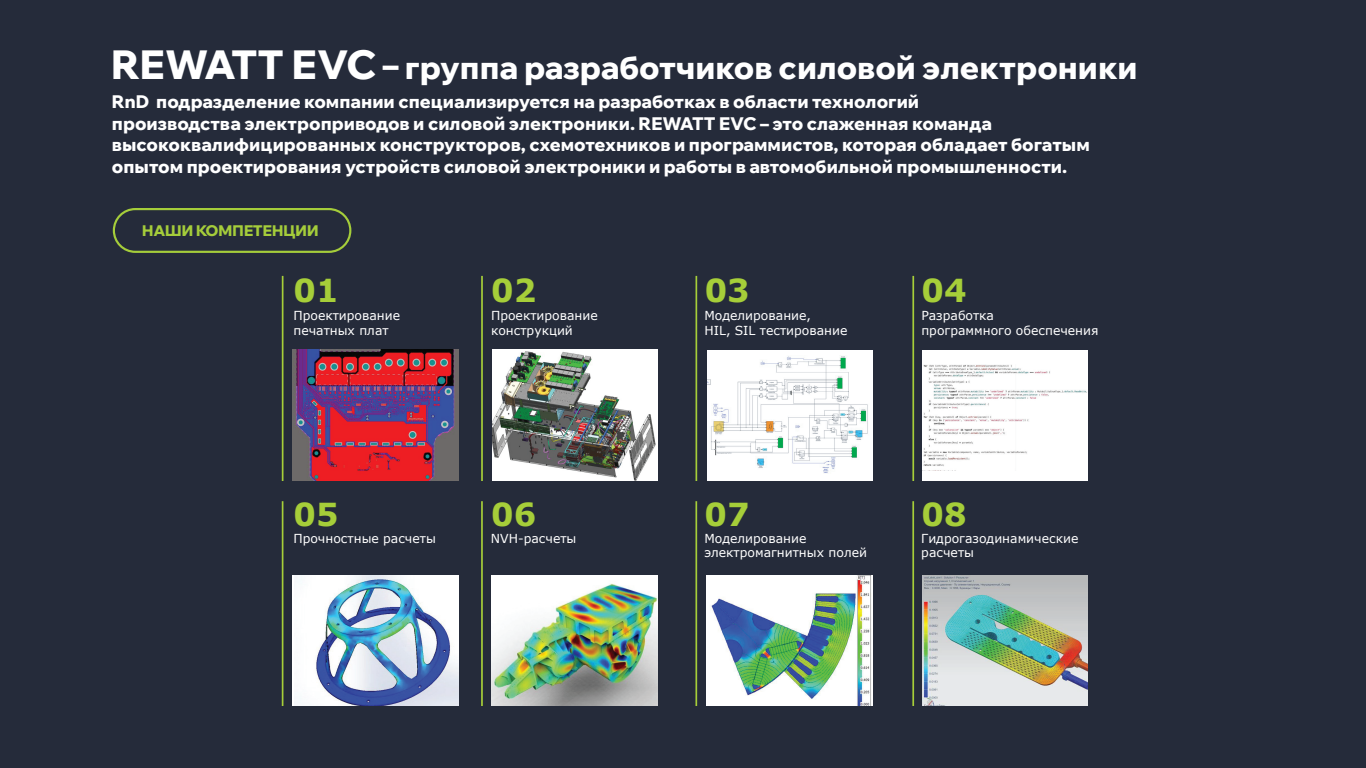
<style>
.page{position:relative;width:1366px;height:768px;background:#252b3a}
.page>*{position:absolute;margin:0;border:0;box-sizing:border-box;transform-origin:0 0}
.t1{font:700 31.7px "Verdana";color:#a6ce39}
.t2{font:800 31.6px "Wix Madefor Display";color:#fff}
.t3{font:800 17.8px/21.7px "Wix Madefor Display";color:#fff}
.t4{font:800 15px "Wix Madefor Display";letter-spacing:-.03em;color:#a5cd3a}
.t5{font:12.4px/14.9px "Verdana";color:#fff}
.s1{font-size:40px}
</style>
<div class="page">
<div style="left:113px;top:208px;width:238px;height:45px;border:2px solid #a5cd3a;border-radius:21px"></div>
<img style="left:293px;top:350px;width:166px;height:130px">
<hr style="left:481px;top:276px;width:2px;height:204px;background:#a6ce39">
<hr style="left:282px;top:276px;width:1px;height:204px;background:#a6ce39">
<hr style="left:696px;top:276px;width:1px;height:204px;background:#a6ce39">
<hr style="left:912px;top:276px;width:2px;height:204px;background:#a6ce39">
<img style="left:492px;top:350px;width:166px;height:130px">
<div style="left:707px;top:350px;width:166px;height:130px;background:#fff"></div>
<img style="left:707px;top:356px;width:161px;height:117px">
<div style="left:922px;top:350px;width:166px;height:130px;background:#fff"></div>
<img style="left:922px;top:365px;width:165px;height:106px">
<hr style="left:481px;top:501px;width:2px;height:205px;background:#a6ce39">
<hr style="left:282px;top:501px;width:1px;height:205px;background:#a6ce39">
<hr style="left:695px;top:501px;width:2px;height:205px;background:#a6ce39">
<hr style="left:912px;top:501px;width:2px;height:205px;background:#a6ce39">
<img style="left:294px;top:575px;width:164px;height:131px">
<img style="left:492px;top:575px;width:166px;height:131px">
<img style="left:707px;top:575px;width:165px;height:131px">
<img style="left:922px;top:575px;width:166px;height:131px">
<h2 class="t2" style="left:111px;top:42px;width:1028px"><span class="s1">REWATT EVC</span> – группа разработчиков силовой электроники</h2>
<p class="t3" style="left:112px;top:89px;width:979px">RnD подразделение компании специализируется на разработках в области технологий<br>производства электроприводов и силовой электроники. REWATT EVC – это слаженная команда высококвалифицированных конструкторов, схемотехников и программистов, которая обладает богатым опытом проектирования устройств силовой электроники и работы в автомобильной промышленности.</p>
<p class="t4" style="left:142px;top:218px;width:178px">НАШИ КОМПЕТЕНЦИИ</p>
<h1 class="t1" style="left:294px;top:268px;width:47px">01</h1>
<h1 class="t1" style="left:491px;top:268px;width:47px">02</h1>
<h1 class="t1" style="left:705px;top:268px;width:47px">03</h1>
<h1 class="t1" style="left:922px;top:268px;width:47px">04</h1>
<p class="t5" style="left:293px;top:308px;width:108px">Проектирование печатных плат</p>
<p class="t5" style="left:491px;top:308px;width:108px">Проектирование конструкций</p>
<p class="t5" style="left:704px;top:308px;width:145px">Моделирование,<br>HIL, SIL тестирование</p>
<p class="t5" style="left:921px;top:308px;width:179px">Разработка<br>программного обеспечения</p>
<h1 class="t1" style="left:294px;top:492px;width:47px">05</h1>
<h1 class="t1" style="left:491px;top:492px;width:47px">06</h1>
<h1 class="t1" style="left:705px;top:492px;width:47px">07</h1>
<h1 class="t1" style="left:922px;top:492px;width:47px">08</h1>
<p class="t5" style="left:293px;top:530px;width:144px">Прочностные расчеты</p>
<p class="t5" style="left:491px;top:530px;width:87px">NVH-расчеты</p>
<p class="t5" style="left:704px;top:530px;width:164px">Моделирование электромагнитных полей</p>
<p class="t5" style="left:921px;top:530px;width:159px">Гидрогазодинамические расчеты</p>
</div>
